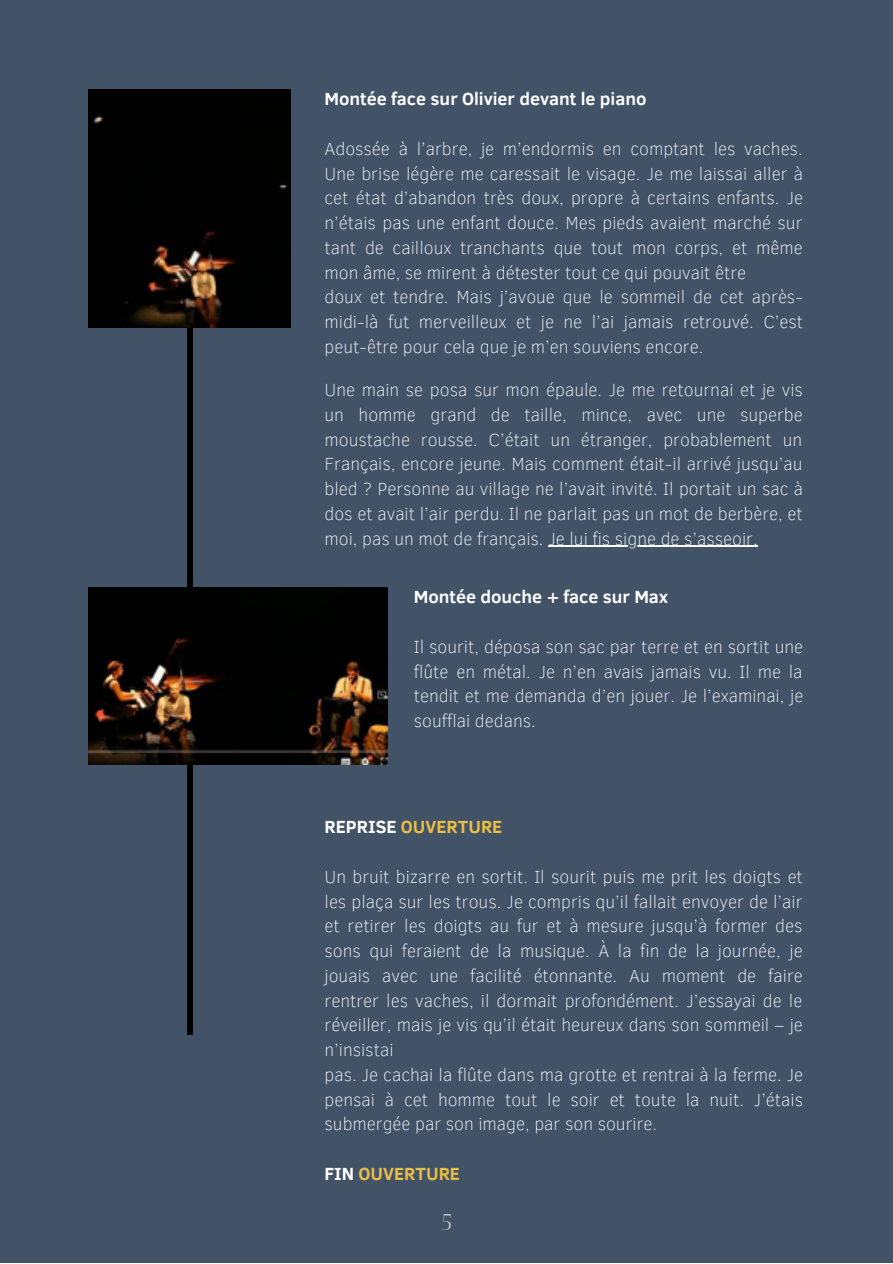
<style>
.page{position:relative;width:893px;height:1264px;background:#fff}
.page>*{position:absolute;margin:0;border:0;box-sizing:border-box;transform-origin:0 0}
.t1{font:24px "Antic Didone";color:#ccc}
.t2{font:100 18px/24.8px "Clear Sans";color:#fff}
.t3{font:700 18px "Clear Sans";color:#fff}
.t4{font:700 18px "Clear Sans";color:#e9be42}
.s1{color:#fff}
</style>
<div class="page">
<div style="left:0;top:0;width:892px;height:1262px;background:#425368"></div>
<div style="left:187px;top:245px;width:5px;height:789px;background:#000"></div>
<img style="left:89px;top:89px;width:201px;height:239px">
<img style="left:89px;top:587px;width:298px;height:177px">
<hr style="left:548px;top:545px;width:210px;height:2px;background:#fff">
<p class="t3" style="left:324px;top:86px;width:323px">Montée face sur Olivier devant le piano</p>
<p class="t2" style="left:324px;top:135px;width:480px">Adossée à l’arbre, je m’endormis en comptant les vaches.<br>Une brise légère me caressait le visage. Je me laissai aller à cet état d’abandon très doux, propre à certains enfants. Je n’étais pas une enfant douce. Mes pieds avaient marché sur tant de cailloux tranchants que tout mon corps, et même mon âme, se mirent à détester tout ce qui pouvait être<br>doux et tendre. Mais j’avoue que le sommeil de cet après&shy;midi-là fut merveilleux et je ne l’ai jamais retrouvé. C’est peut-être pour cela que je m’en souviens encore.</p>
<p class="t2" style="left:324px;top:376px;width:480px;text-align:justify">Une main se posa sur mon épaule. Je me retournai et je vis un homme grand de taille, mince, avec une superbe moustache rousse. C’était un étranger, probablement un Français, encore jeune. Mais comment était-il arrivé jusqu’au bled ? Personne au village ne l’avait invité. Il portait un sac à dos et avait l’air perdu. Il ne parlait pas un mot de berbère, et moi, pas un mot de français. Je lui fis signe de s’asseoir.</p>
<p class="t3" style="left:414px;top:584px;width:256px">Montée douche + face sur Max</p>
<p class="t2" style="left:414px;top:633px;width:391px;text-align:justify">Il sourit, déposa son sac par terre et en sortit une flûte en métal. Je n’en avais jamais vu. Il me la tendit et me demanda d’en jouer. Je l’examinai, je soufflai dedans.</p>
<p class="t4" style="left:324px;top:814px;width:179px"><span class="s1">REPRISE</span> OUVERTURE</p>
<p class="t2" style="left:324px;top:863px;width:480px">Un bruit bizarre en sortit. Il sourit puis me prit les doigts et les plaça sur les trous. Je compris qu’il fallait envoyer de l’air et retirer les doigts au fur et à mesure jusqu’à former des sons qui feraient de la musique. À la fin de la journée, je jouais avec une facilité étonnante. Au moment de faire rentrer les vaches, il dormait profondément. J’essayai de le réveiller, mais je vis qu’il était heureux dans son sommeil – je n’insistai<br>pas. Je cachai la flûte dans ma grotte et rentrai à la ferme. Je pensai à cet homme tout le soir et toute la nuit. J’étais submergée par son image, par son sourire.</p>
<p class="t4" style="left:324px;top:1160px;width:137px"><span class="s1">FIN</span> OUVERTURE</p>
<h1 class="t1" style="left:440px;top:1207px;width:13px">5</h1>
</div>
